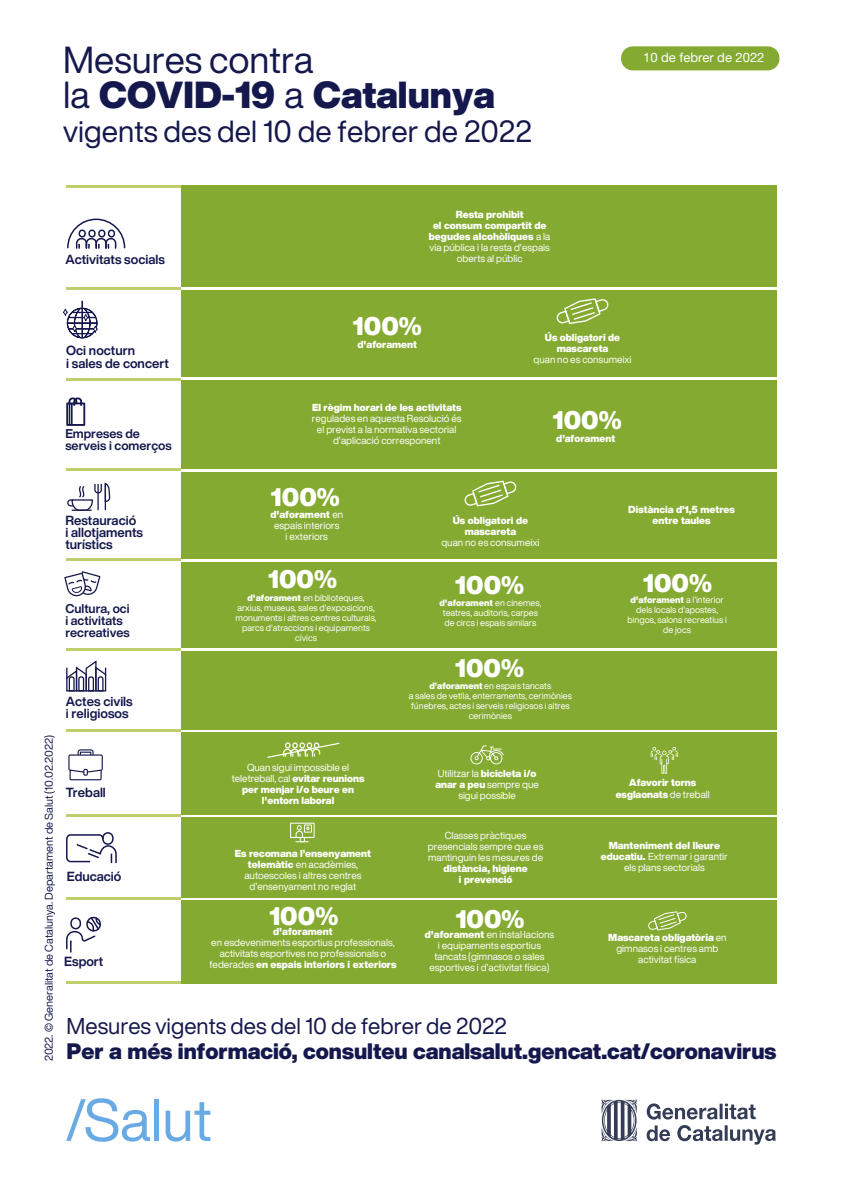
<style>
.page{position:relative;width:842px;height:1188px;background:#fff}
.page>*{position:absolute;margin:0;border:0;box-sizing:border-box;transform-origin:0 0}
.t1{font:900 37px "Helvetica Now Display";color:#14184c}
.t2{font:37px "Helvetica Now Display";color:#14184c}
.t3{font:30px "Helvetica Now Display";color:#14184c}
.t4{font:900 25.1px "Helvetica Now Display";color:#fff}
.t5{font:900 25px "Helvetica Now Display";color:#fff}
.t6{font:22.5px "Helvetica Now Display";color:#14184c}
.t7{font:900 22px "Helvetica Now Display";color:#14184c}
.t8{font:700 13px/12px "Helvetica Now Display";color:#14184c}
.t9{font:13px "Helvetica Neue LT Std";color:#fff}
.t10{font:700 12.5px/12px "Helvetica Now Display";color:#14184c}
.t11{font:11px "Helvetica Now Display";color:#14184c}
.t12{font:10px/11px "Helvetica Now Display";color:#fff;text-align:center}
.t13{font:900 10px/11px "Helvetica Now Display";color:#fff;text-align:center}
.t14{font:9px/10px "Helvetica Now Display";color:#fff;text-align:center}
.t15{font:900 9px "Helvetica Now Display";color:#fff}
.s1{font-weight:400}
.s2{font-weight:900}
</style>
<div class="page">
<div style="left:621px;top:46px;width:158px;height:24px;background:#84aa31;border-radius:12px"></div>
<div style="left:181px;top:185px;width:596px;height:544px;background:#84aa31"></div>
<hr style="left:66px;top:185px;width:115px;height:3px;background:#bdce6a">
<hr style="left:181px;top:287px;width:596px;height:2px;background:#fff">
<hr style="left:66px;top:287px;width:115px;height:2px;background:#bdce6a">
<hr style="left:181px;top:377px;width:596px;height:3px;background:#fff">
<hr style="left:66px;top:378px;width:115px;height:2px;background:#bdce6a">
<hr style="left:181px;top:469px;width:596px;height:2px;background:#fff">
<hr style="left:66px;top:468px;width:115px;height:3px;background:#bdce6a">
<hr style="left:181px;top:559px;width:596px;height:2px;background:#fff">
<hr style="left:66px;top:648px;width:115px;height:2px;background:#bdce6a">
<hr style="left:66px;top:558px;width:115px;height:2px;background:#bdce6a">
<hr style="left:181px;top:648px;width:596px;height:2px;background:#fff">
<hr style="left:66px;top:729px;width:115px;height:2px;background:#bdce6a">
<hr style="left:66px;top:814px;width:115px;height:2px;background:#bdce6a">
<svg style="left:66px;top:397px;width:19px;height:29px"></svg>
<svg style="left:67px;top:218px;width:59px;height:31px"></svg>
<svg style="left:66px;top:660px;width:41px;height:32px"></svg>
<svg style="left:67px;top:482px;width:44px;height:29px"></svg>
<svg style="left:64px;top:571px;width:36px;height:26px"></svg>
<div style="left:181px;top:731px;width:595px;height:83px;background:#84aa31"></div>
<svg style="left:68px;top:749px;width:35px;height:31px"></svg>
<div style="left:181px;top:816px;width:595px;height:81px;background:#84aa31"></div>
<hr style="left:66px;top:897px;width:115px;height:2px;background:#bdce6a">
<div style="left:102px;top:832px;width:12px;height:12px;border:2px solid #14184c;border-radius:5px"></div>
<svg style="left:66px;top:833px;width:51px;height:31px"></svg>
<div style="left:181px;top:899px;width:595px;height:84px;background:#84aa31"></div>
<hr style="left:66px;top:981px;width:115px;height:2px;background:#bdce6a">
<svg style="left:63px;top:300px;width:35px;height:39px"></svg>
<svg style="left:66px;top:916px;width:36px;height:35px"></svg>
<svg style="left:267px;top:742px;width:73px;height:16px"></svg>
<svg style="left:470px;top:745px;width:34px;height:19px"></svg>
<svg style="left:295px;top:825px;width:14px;height:17px"></svg>
<div style="left:304px;top:824px;width:8px;height:8px;border:1px solid #fff"></div>
<svg style="left:648px;top:911px;width:39px;height:19px"></svg>
<svg style="left:66px;top:1098px;width:84px;height:43px"></svg>
<div style="left:154px;top:1098px;width:5px;height:42px;background:#6aaae4"></div>
<svg style="left:166px;top:1102px;width:44px;height:39px"></svg>
<svg style="left:646px;top:1103px;width:130px;height:41px"></svg>
<svg style="left:601px;top:1099px;width:36px;height:42px"></svg>
<svg style="left:651px;top:747px;width:27px;height:26px"></svg>
<svg style="left:556px;top:298px;width:52px;height:26px"></svg>
<svg style="left:464px;top:480px;width:52px;height:26px"></svg>
<h1 class="t2" style="left:63px;top:34px;width:252px">Mesures contra</h1>
<h3 class="t9" style="left:643px;top:50px;width:123px">10 de febrer de 2022</h3>
<h1 class="t1" style="left:63px;top:69px;width:433px"><span class="s1">la</span> COVID-19 <span class="s1">a</span> Catalunya</h1>
<h2 class="t3" style="left:63px;top:110px;width:470px">vigents des del 10 de febrer de 2022</h2>
<h3 class="t8" style="left:65px;top:253px;width:101px">Activitats socials</h3>
<p class="t13" style="left:429px;top:209px;width:123px">Resta prohibit<br>el consum compartit de begudes alcohòliques <span class="s1">a la via pública i la resta d'espais oberts al públic</span></p>
<h3 class="t8" style="left:66px;top:343px;width:104px;line-height:13px">Oci nocturn<br>i sales de concert</h3>
<h3 class="t4" style="left:353px;top:308px;width:70px">100%</h3>
<p class="t13" style="left:357px;top:339px;width:61px">d'aforament</p>
<p class="t13" style="left:545px;top:332px;width:77px">Ús obligatori de mascareta</p>
<p class="t12" style="left:533px;top:354px;width:99px">quan no es consumeixi</p>
<p class="t10" style="left:65px;top:428px;width:108px;line-height:11.6px">Empreses de serveis i comerços</p>
<p class="t13" style="left:312px;top:401px;width:151px">El règim horari de les activitats</p>
<p class="t12" style="left:312px;top:412px;width:151px">regulades en aquesta Resolució és el previst a la normativa sectorial d'aplicació corresponent</p>
<h3 class="t4" style="left:553px;top:402px;width:70px">100%</h3>
<p class="t13" style="left:556px;top:432px;width:60px">d’aforament</p>
<p class="t11" style="left:41px;top:1061px;width:328px;rotate:-90deg">2022. © Generalitat de Catalunya. Departament de Salut (10.02.2022)</p>
<h3 class="t8" style="left:65px;top:514px;width:79px">Restauració<br>i allotjaments turístics</h3>
<p class="t10" style="left:65px;top:602px;width:66px">Cultura, oci i activitats recreatives</p>
<h3 class="t8" style="left:66px;top:695px;width:68px">Actes civils i religiosos</h3>
<h3 class="t8" style="left:66px;top:786px;width:42px">Treball</h3>
<h3 class="t8" style="left:67px;top:870px;width:56px">Educació</h3>
<h3 class="t8" style="left:64px;top:954px;width:41px">Esport</h3>
<h3 class="t5" style="left:271px;top:479px;width:70px">100%</h3>
<p class="t12" style="left:270px;top:509px;width:74px"><span class="s2">d'aforament</span> en espais interiors<br>i exteriors</p>
<h3 class="t5" style="left:268px;top:562px;width:70px">100%</h3>
<p class="t14" style="left:235px;top:592px;width:143px"><span class="s2">d'aforament</span> en biblioteques, arxius, museus, sales d’exposicions, monuments i altres centres culturals, parcs d’atraccions i equipaments cívics</p>
<p class="t13" style="left:453px;top:514px;width:77px">Ús obligatori de mascareta</p>
<p class="t12" style="left:441px;top:536px;width:99px">quan no es consumeixi</p>
<p class="t13" style="left:628px;top:504px;width:108px">Distància d’1,5 metres entre taules</p>
<h3 class="t5" style="left:643px;top:566px;width:70px">100%</h3>
<p class="t14" style="left:627px;top:605px;width:101px">dels locals d’apostes, bingos, salons recreatius i de jocs</p>
<h3 class="t5" style="left:455px;top:567px;width:70px">100%</h3>
<p class="t14" style="left:439px;top:597px;width:103px"><span class="s2">d'aforament</span> en cinemes, teatres, auditoris, carpes de circs i espais similars</p>
<p class="t15" style="left:630px;top:593px;width:95px">d'aforament <span class="s1">a l’interior</span></p>
<h3 class="t5" style="left:455px;top:651px;width:70px">100%</h3>
<p class="t14" style="left:409px;top:680px;width:165px"><span class="s2">d’aforament</span> en espais tancats<br>a sales de vetlla, enterraments, cerimònies fúnebres, actes i serveis religiosos i altres cerimònies</p>
<p class="t13" style="left:232px;top:761px;width:134px"><span class="s1">Quan sigui impossible el teletreball, cal</span> evitar reunions per menjar i/o beure en l'entorn laboral</p>
<p class="t12" style="left:435px;top:767px;width:105px">Utilitzar la <span class="s2">bicicleta i/o anar a peu</span> sempre que sigui possible</p>
<p class="t12" style="left:235px;top:847px;width:138px"><span class="s2">Es recomana l’ensenyament telemàtic</span> en acadèmies, autoescoles i altres centres d’ensenyament no reglat</p>
<h3 class="t5" style="left:269px;top:898px;width:70px">100%</h3>
<p class="t13" style="left:273px;top:925px;width:61px">d'aforament</p>
<p class="t12" style="left:209px;top:936px;width:189px">en esdeveniments esportius professionals, activitats esportives no professionals o federades <span class="s2">en espais interiors i exteriors</span></p>
<p class="t12" style="left:428px;top:829px;width:117px">Classes pràctiques presencials sempre que es mantinguin les mesures de</p>
<p class="t13" style="left:443px;top:863px;width:86px">distància, higiene i prevenció</p>
<h3 class="t5" style="left:456px;top:901px;width:70px">100%</h3>
<p class="t12" style="left:425px;top:928px;width:131px"><span class="s2">d'aforament</span> en instal·lacions i equipaments esportius tancats (gimnasos o sales esportives i d’activitat física)</p>
<p class="t13" style="left:616px;top:777px;width:96px">Afavorir torns esglaonats <span class="s1">de treball</span></p>
<p class="t12" style="left:601px;top:839px;width:128px"><span class="s2">Manteniment del lleure educatiu.</span> Extremar i garantir els plans sectorials</p>
<p class="t12" style="left:608px;top:932px;width:120px"><span class="s2">Mascareta obligatòria</span> en gimnasos i centres amb activitat física</p>
<h3 class="t6" style="left:67px;top:1010px;width:442px">Mesures vigents des del 10 de febrer de 2022</h3>
<h3 class="t7" style="left:67px;top:1035px;width:711px">Per a més informació, consulteu canalsalut.gencat.cat/coronavirus</h3>
</div>
